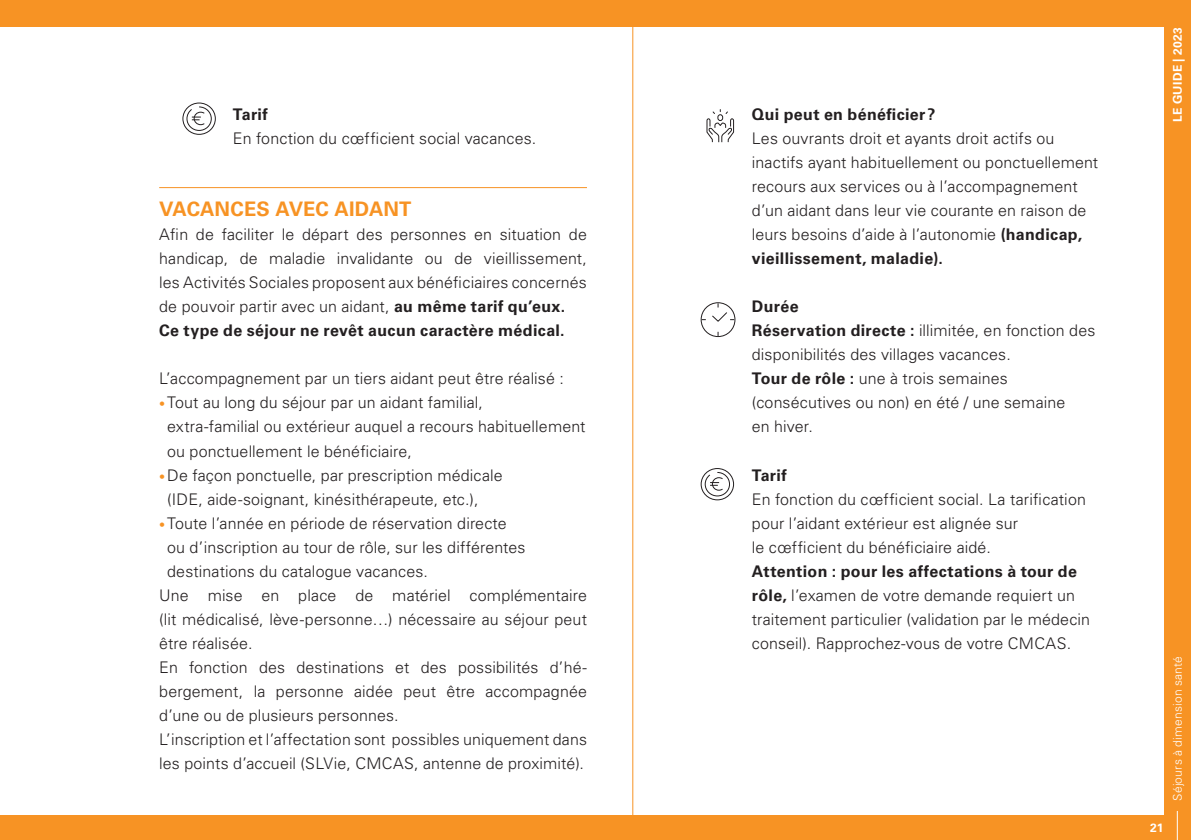
<style>
.page{position:relative;width:1191px;height:840px;background:#fff}
.page>*{position:absolute;margin:0;border:0;box-sizing:border-box;transform-origin:0 0}
._10_pt_Headlines_Cop{font:700 20px "Univers LT Std";letter-spacing:.005em;color:#f79324}
._6_pt_Small_Text{font:300 16px/24px "Univers LT Std";letter-spacing:.01em;color:#231f20}
._8_pt_Small_Text{font:300 16px/24px "Univers LT Std";letter-spacing:.01em;color:#231f20;text-align:justify}
._8_pt_Small_Text-2{font:700 16px "Univers LT Std";letter-spacing:.025em;color:#231f20}
._6_pt_Small_Text-2{font:700 16px "Univers LT Std";letter-spacing:.02em;color:#231f20}
.t1{font:300 12px "Univers LT Std";letter-spacing:.02em;color:#fff}
.t2{font:700 12px "Univers LT Std";letter-spacing:.025em;color:#fff}
.s1{font-weight:700}
.s2{font-size:12px;color:#f79324}
</style>
<div class="page">
<div style="left:0;top:0;width:1191px;height:839px;background:#f79324"></div>
<div style="left:0;top:27px;width:1163px;height:787px;background:#fff"></div>
<svg style="left:1176px;top:811px;width:1px;height:28px"></svg>
<div style="left:183px;top:103px;width:33px;height:32px;border:1px solid #231f20;border-radius:50%"></div>
<svg style="left:186px;top:106px;width:26px;height:25px"></svg>
<hr style="left:159px;top:187px;width:428px;height:1px;background:#f79324">
<svg style="left:700px;top:302px;width:35px;height:35px"></svg>
<svg style="left:706px;top:109px;width:28px;height:34px"></svg>
<div style="left:701px;top:468px;width:33px;height:32px;border:1px solid #231f20;border-radius:50%"></div>
<svg style="left:704px;top:471px;width:26px;height:25px"></svg>
<hr style="left:632px;top:10px;width:1px;height:829px;background:#f79324">
<p class="_6_pt_Small_Text-2" style="left:233px;top:105px;width:36px">Tarif</p>
<p class="_6_pt_Small_Text" style="left:233px;top:126px;width:305px">En fonction du cœfficient social vacances.</p>
<p class="_10_pt_Headlines_Cop" style="left:159px;top:197px;width:254px">VACANCES AVEC AIDANT</p>
<p class="_8_pt_Small_Text" style="left:159px;top:222px;width:429px">Afin de faciliter le départ des personnes en situation de handicap, de maladie invalidante ou de vieillissement, les Activités Sociales proposent aux bénéficiaires concernés de pouvoir partir avec un aidant, <span class="s1">au même tarif qu’eux.</span></p>
<p class="_8_pt_Small_Text-2" style="left:159px;top:321px;width:407px">Ce type de séjour ne revêt aucun caractère médical.</p>
<p class="_8_pt_Small_Text" style="left:159px;top:366px;width:406px">L’accompagnement par un tiers aidant peut être réalisé :</p>
<p class="_6_pt_Small_Text" style="left:167px;top:390px;width:420px;text-indent:-8px"><span class="s2">•</span> Tout au long du séjour par un aidant familial,<br>extra-familial ou extérieur auquel a recours habituellement ou ponctuellement le bénéficiaire,</p>
<p class="_6_pt_Small_Text" style="left:167px;top:462px;width:337px;text-indent:-8px"><span class="s2">•</span> De façon ponctuelle, par prescription médicale (IDE, aide-soignant, kinésithérapeute, etc.),</p>
<p class="_6_pt_Small_Text" style="left:167px;top:510px;width:360px;text-indent:-8px"><span class="s2">•</span> Toute l’année en période de réservation directe ou d’inscription au tour de rôle, sur les différentes destinations du catalogue vacances.</p>
<p class="_8_pt_Small_Text" style="left:159px;top:582px;width:429px">Une mise en place de matériel complémentaire (lit médicalisé, lève-personne…) nécessaire au séjour peut être réalisée.</p>
<p class="_8_pt_Small_Text" style="left:159px;top:654px;width:429px">En fonction des destinations et des possibilités d’hé&shy;bergement, la personne aidée peut être accompagnée d’une ou de plusieurs personnes.</p>
<p class="_8_pt_Small_Text" style="left:159px;top:726px;width:429px">L’inscription et l’affectation sont possibles uniquement dans les points d’accueil (SLVie, CMCAS, antenne de proximité).</p>
<p class="_8_pt_Small_Text-2" style="left:752px;top:105px;width:185px">Qui peut en bénéficier?</p>
<p class="_6_pt_Small_Text" style="left:752px;top:126px;width:348px">Les ouvrants droit et ayants droit actifs ou inactifs ayant habituellement ou ponctuellement recours aux services ou à l’accompagnement d’un aidant dans leur vie courante en raison de leurs besoins d’aide à l’autonomie <span class="s1">(handicap, vieillissement, maladie).</span></p>
<p class="_8_pt_Small_Text-2" style="left:752px;top:297px;width:48px">Durée</p>
<p class="_6_pt_Small_Text" style="left:752px;top:318px;width:345px"><span class="s1">Réservation directe :</span> illimitée, en fonction des disponibilités des villages vacances.</p>
<p class="_6_pt_Small_Text" style="left:752px;top:366px;width:315px"><span class="s1">Tour de rôle :</span> une à trois semaines (consécutives ou non) en été / une semaine en hiver.</p>
<p class="_8_pt_Small_Text-2" style="left:752px;top:465px;width:36px">Tarif</p>
<p class="_6_pt_Small_Text" style="left:752px;top:486px;width:335px">En fonction du cœfficient social. La tarification pour l’aidant extérieur est alignée sur<br>le cœfficient du bénéficiaire aidé.</p>
<p class="_6_pt_Small_Text" style="left:752px;top:558px;width:340px"><span class="s1">Attention : pour les affectations à tour de rôle,</span> l’examen de votre demande requiert un traitement particulier (validation par le médecin conseil). Rapprochez-vous de votre CMCAS.</p>
<p class="t2" style="left:1170px;top:122px;width:96px;rotate:-90deg">LE GUIDE | 2023</p>
<p class="t2" style="left:1150px;top:820px;width:15px">21</p>
<p class="t1" style="left:1170px;top:800px;width:146px;rotate:-90deg">Séjours à dimension santé</p>
</div>
